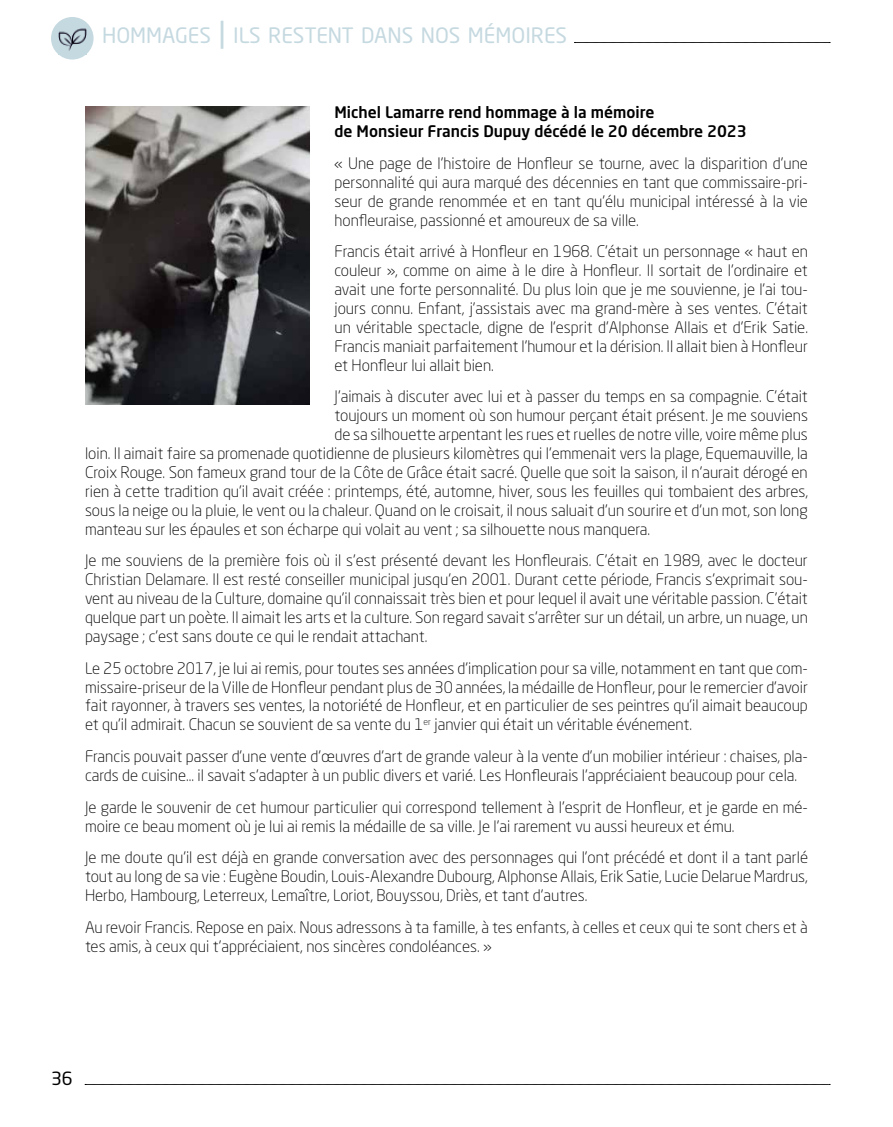
<style>
.page{position:relative;width:893px;height:1127px;background:#fff}
.page>*{position:absolute;margin:0;border:0;box-sizing:border-box;transform-origin:0 0}
.t1{font:21px "Neo Sans Pro";color:#c5d9e0}
.t2{font:18px "Neo Sans Pro";color:#000}
.t3{font:300 15.75px/18.9px "Neo Sans Pro";color:#000;text-align:justify}
.t4{font:500 15.75px/18.9px "Neo Sans Pro";color:#000}
.s1{font-size:30px}
</style>
<div class="page">
<svg style="left:85px;top:1084px;width:745px;height:1px"></svg>
<svg style="left:574px;top:42px;width:256px;height:1px"></svg>
<div style="left:51px;top:17px;width:43px;height:43px;background:#c5d9e0;border-radius:50%"></div>
<img style="left:58px;top:28px;width:28px;height:23px">
<img style="left:85px;top:106px;width:224px;height:299px">
<h1 class="t1" style="left:102px;top:22px;width:467px">HOMMAGES <span class="s1">|</span> ILS RESTENT DANS NOS MÉMOIRES</h1>
<p class="t4" style="left:334px;top:103px;width:414px">Michel Lamarre rend hommage à la mémoire<br>de Monsieur Francis Dupuy décédé le 20 décembre 2023</p>
<p class="t3" style="left:334px;top:154px;width:475px">« Une page de l’histoire de Honfleur se tourne, avec la disparition d’une personnalité qui aura marqué des décennies en tant que commissaire-pri&shy;seur de grande renommée et en tant qu’élu municipal intéressé à la vie honfleuraise, passionné et amoureux de sa ville.</p>
<p class="t3" style="left:334px;top:242px;width:475px">Francis était arrivé à Honfleur en 1968. C’était un personnage « haut en couleur », comme on aime à le dire à Honfleur. Il sortait de l’ordinaire et avait une forte personnalité. Du plus loin que je me souvienne, je l’ai tou&shy;jours connu. Enfant, j’assistais avec ma grand-mère à ses ventes. C’était un véritable spectacle, digne de l’esprit d’Alphonse Allais et d’Erik Satie.<br>Francis maniait parfaitement l’humour et la dérision. Il allait bien à Honfleur et Honfleur lui allait bien.</p>
<p class="t3" style="left:334px;top:387px;width:475px">J’aimais à discuter avec lui et à passer du temps en sa compagnie. C’était</p>
<p class="t3" style="left:334px;top:406px;width:475px">toujours un moment où son humour perçant était présent. Je me souviens</p>
<p class="t3" style="left:334px;top:425px;width:475px">de sa silhouette arpentant les rues et ruelles de notre ville, voire même plus</p>
<p class="t3" style="left:85px;top:444px;width:724px">loin. Il aimait faire sa promenade quotidienne de plusieurs kilomètres qui l’emmenait vers la plage, Equemauville, la</p>
<p class="t3" style="left:85px;top:463px;width:724px">Croix Rouge. Son fameux grand tour de la Côte de Grâce était sacré. Quelle que soit la saison, il n’aurait dérogé en</p>
<p class="t3" style="left:85px;top:482px;width:724px">rien à cette tradition qu’il avait créée : printemps, été, automne, hiver, sous les feuilles qui tombaient des arbres,</p>
<p class="t3" style="left:85px;top:500px;width:724px">sous la neige ou la pluie, le vent ou la chaleur. Quand on le croisait, il nous saluait d’un sourire et d’un mot, son long</p>
<p class="t3" style="left:85px;top:519px;width:567px">manteau sur les épaules et son écharpe qui volait au vent ; sa silhouette nous manquera.</p>
<p class="t3" style="left:85px;top:551px;width:724px">Je me souviens de la première fois où il s’est présenté devant les Honfleurais. C’était en 1989, avec le docteur Christian Delamare. Il est resté conseiller municipal jusqu’en 2001. Durant cette période, Francis s’exprimait sou&shy;vent au niveau de la Culture, domaine qu’il connaissait très bien et pour lequel il avait une véritable passion. C’était quelque part un poète. Il aimait les arts et la culture. Son regard savait s’arrêter sur un détail, un arbre, un nuage, un paysage ; c’est sans doute ce qui le rendait attachant.</p>
<p class="t3" style="left:85px;top:658px;width:724px">Le 25 octobre 2017, je lui ai remis, pour toutes ses années d’implication pour sa ville, notamment en tant que com&shy;missaire-priseur de la Ville de Honfleur pendant plus de 30 années, la médaille de Honfleur, pour le remercier d’avoir fait rayonner, à travers ses ventes, la notoriété de Honfleur, et en particulier de ses peintres qu’il aimait beaucoup et qu’il admirait. Chacun se souvient de sa vente du 1<sup>er</sup> janvier qui était un véritable événement.</p>
<p class="t3" style="left:85px;top:747px;width:724px">Francis pouvait passer d’une vente d’œuvres d’art de grande valeur à la vente d’un mobilier intérieur : chaises, pla&shy;cards de cuisine… il savait s’adapter à un public divers et varié. Les Honfleurais l’appréciaient beaucoup pour cela.</p>
<p class="t3" style="left:85px;top:797px;width:724px">Je garde le souvenir de cet humour particulier qui correspond tellement à l’esprit de Honfleur, et je garde en mé&shy;moire ce beau moment où je lui ai remis la médaille de sa ville. Je l’ai rarement vu aussi heureux et ému.</p>
<p class="t3" style="left:85px;top:848px;width:724px">Je me doute qu’il est déjà en grande conversation avec des personnages qui l’ont précédé et dont il a tant parlé tout au long de sa vie : Eugène Boudin, Louis-Alexandre Dubourg, Alphonse Allais, Erik Satie, Lucie Delarue Mardrus, Herbo, Hambourg, Leterreux, Lemaître, Loriot, Bouyssou, Driès, et tant d’autres.</p>
<p class="t3" style="left:85px;top:917px;width:724px">Au revoir Francis. Repose en paix. Nous adressons à ta famille, à tes enfants, à celles et ceux qui te sont chers et à tes amis, à ceux qui t’appréciaient, nos sincères condoléances. »</p>
<p class="t2" style="left:51px;top:1067px;width:23px">36</p>
</div>
